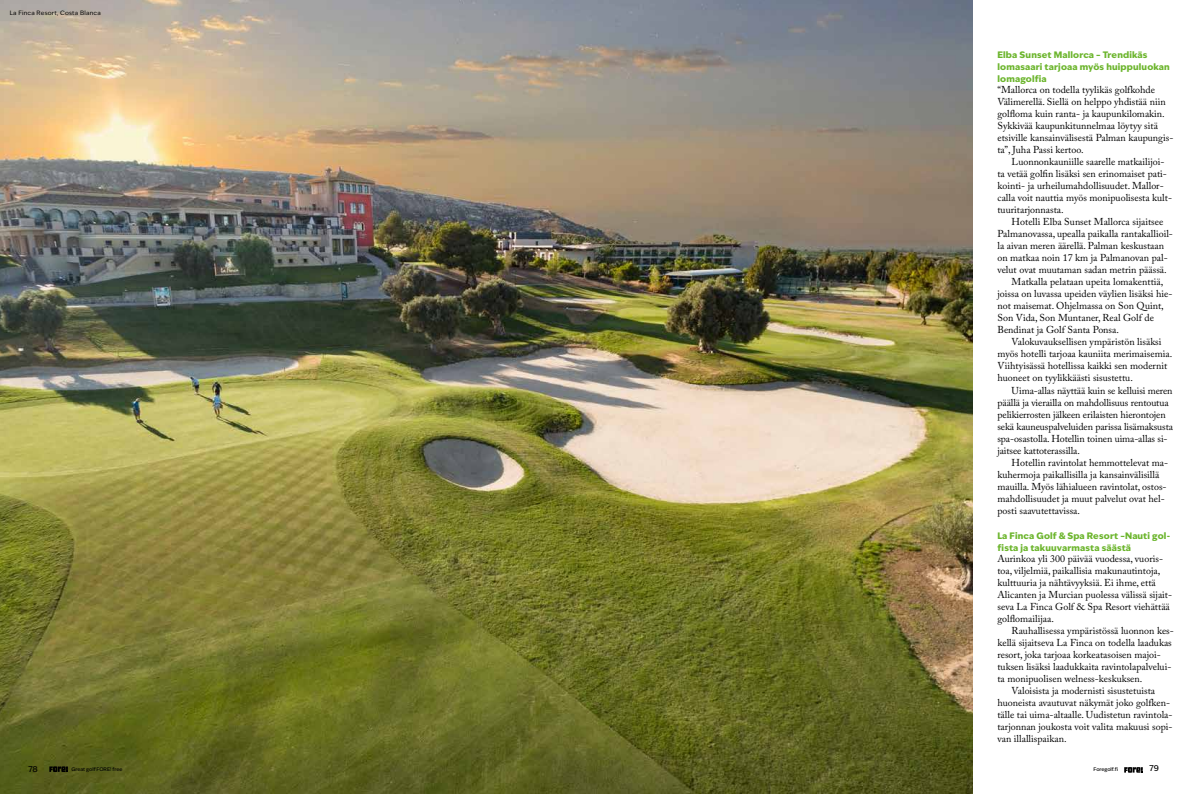
<style>
.page{position:relative;width:1191px;height:794px;background:#fff}
.page>*{position:absolute;margin:0;border:0;box-sizing:border-box;transform-origin:0 0}
.t1{font:10px/12px "Adobe Caslon Pro";color:#000}
.t2{font:800 9px/12px "Ivy Epic";letter-spacing:.02em;color:#6cb52d}
.t3{font:500 8px "Ivy Epic";color:#000}
.t4{font:6px "Ivy Epic";letter-spacing:.04em;color:#000}
.t5{font:500 5px "Ivy Epic";letter-spacing:-.005em;color:#000}
</style>
<div class="page">
<img style="left:0;top:0;width:972px;height:794px">
<svg style="left:49px;top:766px;width:19px;height:6px"></svg>
<svg style="left:1124px;top:767px;width:18px;height:5px"></svg>
<p class="t4" style="left:10px;top:9px;width:92px">La Finca Resort, Costa Blanca</p>
<p class="t2" style="left:997px;top:49px;width:174px">Elba Sunset Mallorca – Trendikäs lomasaari tarjoaa myös huippuluokan lomagolfia</p>
<p class="t1" style="left:997px;top:84px;width:177px">“Mallorca on todella tyylikäs golfkohde Välimerellä. Siellä on helppo yhdistää niin golfloma kuin ranta- ja kaupunkilomakin.<br>Sykkivää kaupunkitunnelmaa löytyy sitä etsiville kansainvälisestä Palman kaupungis&shy;ta”, Juha Passi kertoo.</p>
<p class="t1" style="left:997px;top:156px;width:176px;text-indent:14px">Luonnonkauniille saarelle matkailijoi&shy;ta vetää golfin lisäksi sen erinomaiset pati&shy;kointi- ja urheilumahdollisuudet. Mallor&shy;calla voit nauttia myös monipuolisesta kult&shy;tuuritarjonnasta.</p>
<p class="t1" style="left:1011px;top:216px;width:153px">Hotelli Elba Sunset Mallorca sijaitsee</p>
<p class="t1" style="left:997px;top:228px;width:177px">Palmanovassa, upealla paikalla rantakallioil-</p>
<p class="t1" style="left:997px;top:240px;width:168px">la aivan meren äärellä. Palman keskustaan</p>
<p class="t1" style="left:997px;top:252px;width:172px">on matkaa noin 17 km ja Palmanovan pal-</p>
<p class="t1" style="left:997px;top:264px;width:171px">velut ovat muutaman sadan metrin päässä.</p>
<p class="t1" style="left:1011px;top:276px;width:153px">Matkalla pelataan upeita lomakenttiä,</p>
<p class="t1" style="left:997px;top:288px;width:176px">joissa on luvassa upeiden väylien lisäksi hie-</p>
<p class="t1" style="left:997px;top:300px;width:168px">not maisemat. Ohjelmassa on Son Quint,</p>
<p class="t1" style="left:997px;top:312px;width:158px">Son Vida, Son Muntaner, Real Golf de</p>
<p class="t1" style="left:997px;top:324px;width:123px">Bendinat ja Golf Santa Ponsa.</p>
<p class="t1" style="left:1011px;top:336px;width:151px">Valokuvauksellisen ympäristön lisäksi</p>
<p class="t1" style="left:997px;top:348px;width:176px">myös hotelli tarjoaa kauniita merimaisemia.</p>
<p class="t1" style="left:997px;top:360px;width:171px">Viihtyisässä hotellissa kaikki sen modernit</p>
<p class="t1" style="left:997px;top:372px;width:137px">huoneet on tyylikkäästi sisustettu.</p>
<p class="t1" style="left:1011px;top:384px;width:162px">Uima-allas näyttää kuin se kelluisi meren</p>
<p class="t1" style="left:997px;top:396px;width:173px">päällä ja vierailla on mahdollisuus rentoutua</p>
<p class="t1" style="left:997px;top:408px;width:170px">pelikierrosten jälkeen erilaisten hierontojen</p>
<p class="t1" style="left:997px;top:420px;width:177px">sekä kauneuspalveluiden parissa lisämaksusta</p>
<p class="t1" style="left:997px;top:432px;width:172px">spa-osastolla. Hotellin toinen uima-allas si-</p>
<p class="t1" style="left:997px;top:444px;width:84px">jaitsee kattoterassilla.</p>
<p class="t1" style="left:1011px;top:456px;width:158px">Hotellin ravintolat hemmottelevat ma-</p>
<p class="t1" style="left:997px;top:468px;width:163px">kuhermoja paikallisilla ja kansainvälisillä</p>
<p class="t1" style="left:997px;top:480px;width:171px">mauilla. Myös lähialueen ravintolat, ostos-</p>
<p class="t1" style="left:997px;top:492px;width:169px">mahdollisuudet ja muut palvelut ovat hel-</p>
<p class="t1" style="left:997px;top:504px;width:84px">posti saavutettavissa.</p>
<p class="t2" style="left:997px;top:529px;width:174px">La Finca Golf &amp; Spa Resort –Nauti gol&shy;fista ja takuuvarmasta säästä</p>
<p class="t1" style="left:997px;top:552px;width:176px">Aurinkoa yli 300 päivää vuodessa, vuoris&shy;toa, viljelmiä, paikallisia makunautintoja, kulttuuria ja nähtävyyksiä. Ei ihme, että Alicanten ja Murcian puolessa välissä sijait&shy;seva La Finca Golf &amp; Spa Resort viehättää golflomailijaa.</p>
<p class="t1" style="left:1011px;top:624px;width:164px">Rauhallisessa ympäristössä luonnon kes-</p>
<p class="t1" style="left:997px;top:636px;width:176px">kellä sijaitseva La Finca on todella laadukas</p>
<p class="t1" style="left:997px;top:648px;width:165px">resort, joka tarjoaa korkeatasoisen majoi-</p>
<p class="t1" style="left:997px;top:660px;width:175px">tuksen lisäksi laadukkaita ravintolapalvelui-</p>
<p class="t1" style="left:997px;top:672px;width:146px">ta monipuolisen welness-keskuksen.</p>
<p class="t1" style="left:1011px;top:684px;width:145px">Valoisista ja modernisti sisustetuista</p>
<p class="t1" style="left:997px;top:696px;width:174px">huoneista avautuvat näkymät joko golfken-</p>
<p class="t1" style="left:997px;top:708px;width:177px">tälle tai uima-altaalle. Uudistetun ravintola-</p>
<p class="t1" style="left:997px;top:720px;width:177px">tarjonnan joukosta voit valita makuusi sopi-</p>
<p class="t1" style="left:997px;top:732px;width:71px">van illallispaikan.</p>
<p class="t3" style="left:28px;top:764px;width:11px">78</p>
<p class="t5" style="left:71px;top:765px;width:53px">Great golf FORE! free</p>
<p class="t5" style="left:1093px;top:766px;width:26px">Foregolf.fi</p>
<p class="t3" style="left:1149px;top:763px;width:11px">79</p>
</div>
